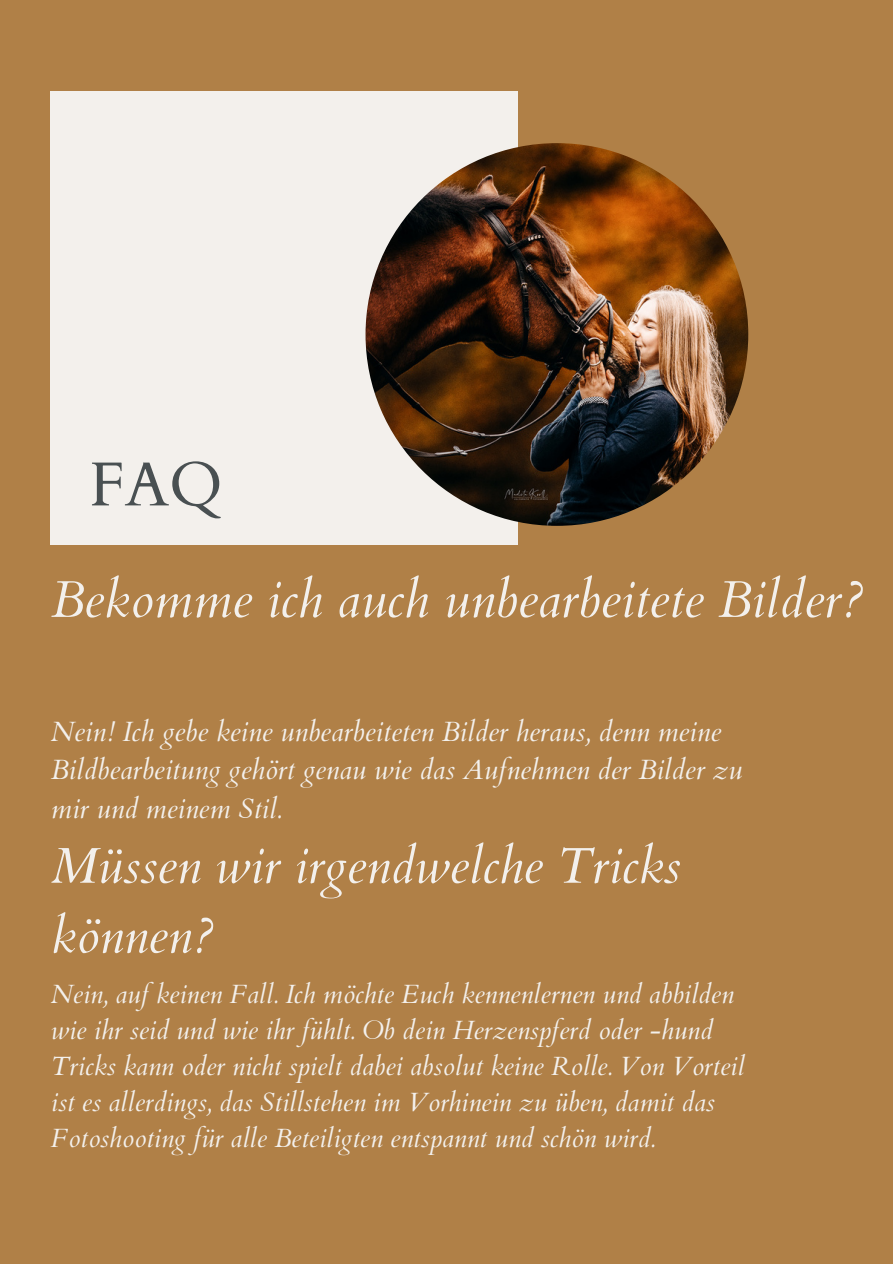
<style>
.page{position:relative;width:893px;height:1264px;background:#fff}
.page>*{position:absolute;margin:0;border:0;box-sizing:border-box;transform-origin:0 0}
.t1{font:62.1px "Cardo";color:#495052}
.t2{font:italic 51.75px "Cardo";color:#f3f0ec}
.t3{font:italic 50.25px/69.8px "Cardo";color:#f3f0ec}
.t4{font:italic 27.9px/38.2px "Cardo";color:#f3f0ec}
.t5{font:italic 26.4px/36px "Cardo";color:#f3f0ec}
</style>
<div class="page">
<div style="left:0;top:0;width:892px;height:1263px;background:#b08047"></div>
<div style="left:51px;top:91px;width:467px;height:454px;background:#f3f0ec"></div>
<img style="left:365px;top:143px;width:383px;height:383px;border-radius:50%">
<p class="t1" style="left:89px;top:444px;width:135px">FAQ</p>
<p class="t2" style="left:51px;top:565px;width:813px">Bekomme ich auch unbearbeitete Bilder?</p>
<p class="t4" style="left:51px;top:713px;width:693px">Nein! Ich gebe keine unbearbeiteten Bilder heraus, denn meine<br>Bildbearbeitung gehört genau wie das Aufnehmen der Bilder zu mir und meinem Stil.</p>
<p class="t3" style="left:51px;top:832px;width:631px">Müssen wir irgendwelche Tricks können?</p>
<p class="t5" style="left:51px;top:976px;width:695px">Nein, auf keinen Fall. Ich möchte Euch kennenlernen und abbilden wie ihr seid und wie ihr fühlt. Ob dein Herzenspferd oder -hund Tricks kann oder nicht spielt dabei absolut keine Rolle. Von Vorteil ist es allerdings, das Stillstehen im Vorhinein zu üben, damit das Fotoshooting für alle Beteiligten entspannt und schön wird.</p>
</div>
